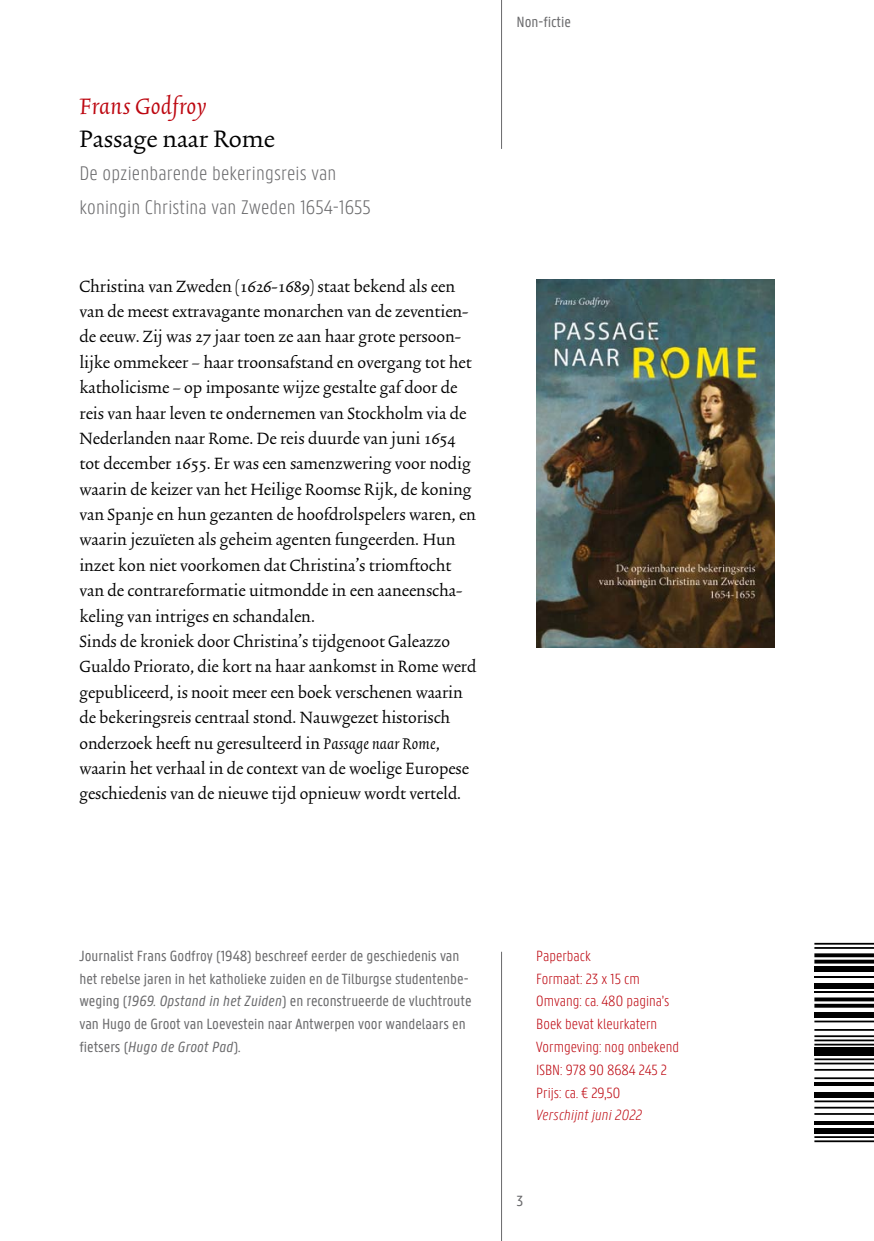
<style>
.page{position:relative;width:874px;height:1241px;background:#fff}
.page>*{position:absolute;margin:0;border:0;box-sizing:border-box;transform-origin:0 0}
.t1{font:28px "Trinite No 2 Rom Wid";color:#000}
.t2{font:28px "Trinite No 2 Rom Wid Ita";letter-spacing:.015em;color:#bd0710}
.t3{font:300 21px/33.2px "Panno Text";letter-spacing:.01em;color:#6a6a6c}
.t4{font:19.25px/25.4px "Trinite No 2 Rom Wid";color:#000}
.t5{font:15.75px/22.8px "Panno Text";color:#6a6a6c}
.t6{font:300 15.75px/22.8px "Panno Text";color:#bd0710}
.t7{font:italic 300 15.75px "Panno Text";letter-spacing:.01em;color:#bd0710}
.s1{font-family:"Trinite No 2 Rom Wid Ita"}
.s2{font-style:italic}
</style>
<div class="page">
<hr style="left:501px;top:0;width:1px;height:149px;background:#6a6a6c">
<hr style="left:501px;top:951px;width:1px;height:289px;background:#6a6a6c">
<img style="left:536px;top:280px;width:238px;height:367px">
<hr style="left:814px;top:1135px;width:59px;height:2px;background:#000">
<hr style="left:814px;top:1140px;width:59px;height:1px;background:#000">
<div style="left:814px;top:1127px;width:59px;height:6px;background:#000"></div>
<hr style="left:814px;top:1121px;width:59px;height:4px;background:#000">
<hr style="left:814px;top:1100px;width:59px;height:2px;background:#000">
<hr style="left:814px;top:1106px;width:59px;height:2px;background:#000">
<hr style="left:814px;top:1112px;width:59px;height:2px;background:#000">
<div style="left:814px;top:1091px;width:59px;height:6px;background:#000"></div>
<svg style="left:814px;top:1082px;width:59px;height:3px"></svg>
<hr style="left:814px;top:1058px;width:59px;height:2px;background:#000">
<hr style="left:814px;top:1062px;width:59px;height:2px;background:#000">
<hr style="left:814px;top:1068px;width:59px;height:2px;background:#000">
<hr style="left:814px;top:1077px;width:59px;height:1px;background:#000">
<div style="left:814px;top:1047px;width:59px;height:8px;background:#000"></div>
<hr style="left:814px;top:1020px;width:59px;height:2px;background:#000">
<hr style="left:814px;top:1028px;width:59px;height:2px;background:#000">
<hr style="left:814px;top:1035px;width:59px;height:1px;background:#000">
<hr style="left:814px;top:1039px;width:59px;height:2px;background:#000">
<hr style="left:814px;top:1043px;width:59px;height:2px;background:#000">
<div style="left:814px;top:1012px;width:59px;height:6px;background:#000"></div>
<svg style="left:814px;top:997px;width:59px;height:4px"></svg>
<svg style="left:814px;top:1003px;width:59px;height:4px"></svg>
<hr style="left:814px;top:991px;width:59px;height:1px;background:#000">
<div style="left:814px;top:982px;width:59px;height:6px;background:#000"></div>
<hr style="left:814px;top:976px;width:59px;height:2px;background:#000">
<div style="left:814px;top:965px;width:59px;height:6px;background:#000"></div>
<svg style="left:814px;top:953px;width:59px;height:4px"></svg>
<svg style="left:814px;top:959px;width:59px;height:4px"></svg>
<hr style="left:814px;top:942px;width:59px;height:2px;background:#000">
<hr style="left:814px;top:946px;width:59px;height:2px;background:#000">
<h1 class="t2" style="left:79px;top:93px;width:129px">Frans Godfroy</h1>
<h1 class="t1" style="left:79px;top:126px;width:196px">Passage naar Rome</h1>
<p class="t3" style="left:79px;top:157px;width:293px">De opzienbarende bekeringsreis van koningin Christina van Zweden 1654-1655</p>
<p class="t4" style="left:79px;top:274px;width:398px">Christina van Zweden (1626-1689) staat bekend als een van de meest extravagante monarchen van de zeventien&shy;de eeuw. Zij was 27 jaar toen ze aan haar grote persoon&shy;lijke ommekeer – haar troonsafstand en overgang tot het katholicisme – op imposante wijze gestalte gaf door de reis van haar leven te ondernemen van Stockholm via de Nederlanden naar Rome. De reis duurde van juni 1654 tot december 1655. Er was een samenzwering voor nodig waarin de keizer van het Heilige Roomse Rijk, de koning van Spanje en hun gezanten de hoofdrolspelers waren, en waarin jezuïeten als geheim agenten fungeerden. Hun inzet kon niet voorkomen dat Christina’s triomftocht van de contrareformatie uitmondde in een aaneenscha&shy;keling van intriges en schandalen.<br>Sinds de kroniek door Christina’s tijdgenoot Galeazzo Gualdo Priorato, die kort na haar aankomst in Rome werd gepubliceerd, is nooit meer een boek verschenen waarin de bekeringsreis centraal stond. Nauwgezet historisch onderzoek heeft nu geresulteerd in <span class="s1">Passage naar Rome</span>, waarin het verhaal in de context van de woelige Europese geschiedenis van de nieuwe tijd opnieuw wordt verteld.</p>
<p class="t5" style="left:516px;top:11px;width:56px">Non-fictie</p>
<p class="t5" style="left:79px;top:944px;width:393px">Journalist Frans Godfroy (1948) beschreef eerder de geschiedenis van het rebelse jaren in het katholieke zuiden en de Tilburgse studentenbe&shy;weging (<span class="s2">1969. Opstand in het Zuiden</span>) en reconstrueerde de vluchtroute van Hugo de Groot van Loevestein naar Antwerpen voor wandelaars en fietsers (<span class="s2">Hugo de Groot Pad</span>).</p>
<p class="t6" style="left:536px;top:944px;width:144px">Paperback<br>Formaat: 23 x 15 cm<br>Omvang: ca. 480 pagina’s<br>Boek bevat kleurkatern<br>Vormgeving: nog onbekend<br>ISBN: 978 90 8684 245 2<br>Prijs: ca. € 29,50</p>
<p class="t7" style="left:536px;top:1106px;width:107px">Verschijnt juni 2022</p>
<p class="t5" style="left:516px;top:1189px;width:8px">3</p>
</div>
